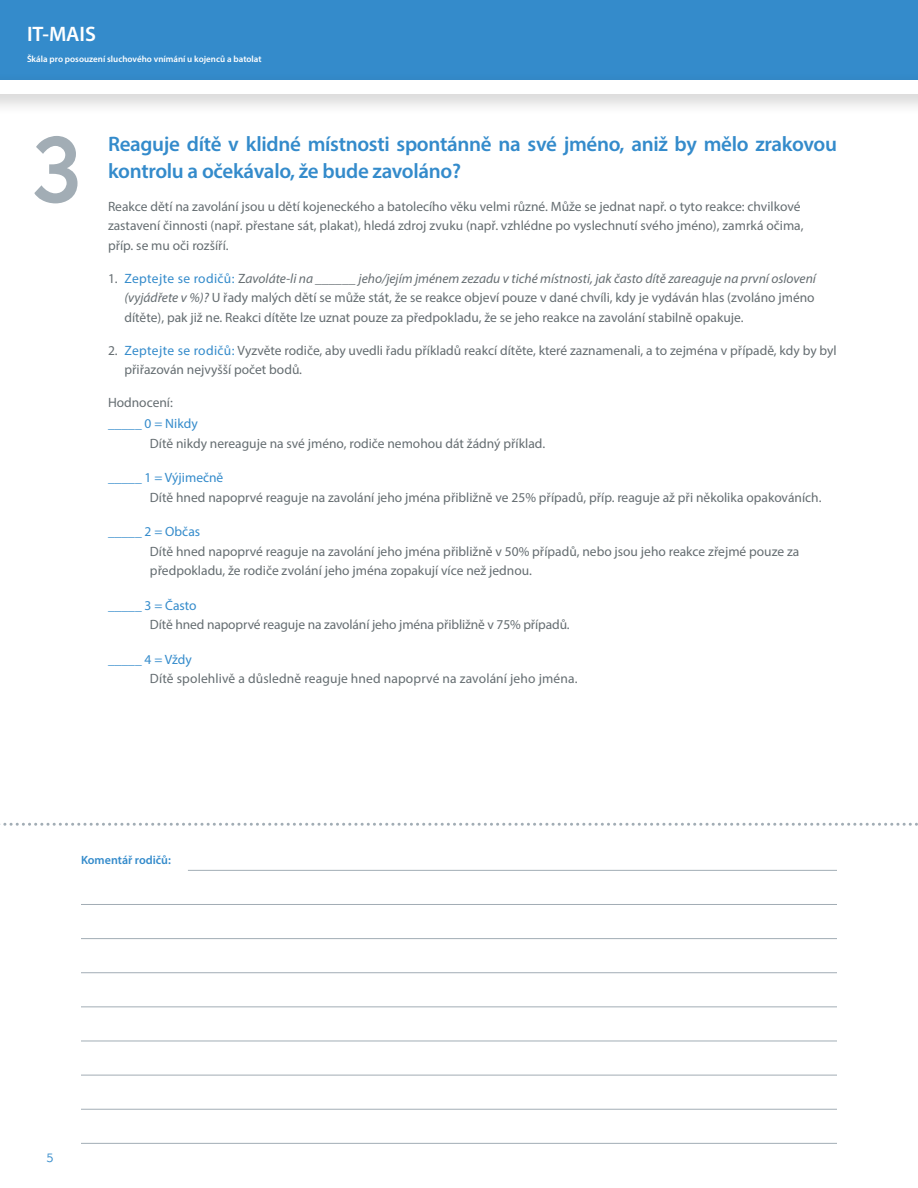
<style>
.page{position:relative;width:918px;height:1188px;background:#fff}
.page>*{position:absolute;margin:0;border:0;box-sizing:border-box;transform-origin:0 0}
.t1{font:500 90px "DH Sans";color:#a2adb5}
.t2{font:600 21px/27px "Myriad Pro";letter-spacing:-.015em;color:#348bcb}
.t3{font:600 21px "Myriad Pro";color:#fff}
.t4{font:13.5px/19.5px "Myriad Pro";color:#656d71}
.t5{font:13.5px "Myriad Pro";color:#348bcb}
.t6{font:600 12px "Myriad Pro";color:#348bcb}
.t7{font:300 12px "DH Sans";color:#348bcb}
.t8{font:600 9px "Myriad Pro";color:#fff}
.s1{color:#348bcb}
.s2{font-style:italic}
</style>
<div class="page">
<div style="left:0;top:0;width:918px;height:85px;background:#348bcb"></div>
<hr style="left:188px;top:870px;width:649px;height:1px;background:#a2adb5">
<hr style="left:81px;top:904px;width:756px;height:1px;background:#a2adb5">
<hr style="left:81px;top:938px;width:756px;height:1px;background:#a2adb5">
<hr style="left:81px;top:972px;width:756px;height:1px;background:#a2adb5">
<hr style="left:81px;top:1006px;width:756px;height:1px;background:#a2adb5">
<hr style="left:81px;top:1041px;width:756px;height:1px;background:#a2adb5">
<hr style="left:81px;top:1075px;width:756px;height:1px;background:#a2adb5">
<hr style="left:81px;top:1109px;width:756px;height:1px;background:#a2adb5">
<hr style="left:81px;top:1143px;width:756px;height:1px;background:#a2adb5">
<svg style="left:0;top:823px;width:918px;height:3px"></svg>
<div style="left:0;top:71px;width:918px;height:45px;background:#231f20;opacity:.23"></div>
<div style="left:0;top:80px;width:918px;height:14px;background:#fff"></div>
<h2 class="t3" style="left:27px;top:21px;width:71px">IT-MAIS</h2>
<p class="t8" style="left:27px;top:53px;width:236px">Škála pro posouzení sluchového vnímání u kojenců a batolat</p>
<h1 class="t1" style="left:31px;top:115px;width:55px">3</h1>
<h2 class="t2" style="left:108px;top:130px;width:730px">Reaguje dítě v klidné místnosti spontánně na své jméno, aniž by mělo zrakovou kontrolu a očekávalo, že bude zavoláno?</h2>
<p class="t4" style="left:108px;top:196px;width:697px">Reakce dětí na zavolání jsou u dětí kojeneckého a batolecího věku velmi různé. Může se jednat např. o tyto reakce: chvilkové zastavení činnosti (např. přestane sát, plakat), hledá zdroj zvuku (např. vzhlédne po vyslechnutí svého jméno), zamrká očima, příp. se mu oči rozšíří.</p>
<p class="t4" style="left:124px;top:268px;width:693px;text-align:justify;text-indent:-16px">1. <span class="s1">Zeptejte se rodičů:</span> Z<span class="s2">avoláte-li na ______ jeho/jejím jménem zezadu v tiché místnosti, jak často dítě zareaguje na první oslovení (vyjádřete v %)?</span> U řady malých dětí se může stát, že se reakce objeví pouze v dané chvíli, kdy je vydáván hlas (zvoláno jméno dítěte), pak již ne. Reakci dítěte lze uznat pouze za předpokladu, že se jeho reakce na zavolání stabilně opakuje.</p>
<p class="t4" style="left:124px;top:340px;width:714px;text-indent:-16px">2. <span class="s1">Zeptejte se rodičů:</span> Vyzvěte rodiče, aby uvedli řadu příkladů reakcí dítěte, které zaznamenali, a to zejména v případě, kdy by byl přiřazován nejvyšší počet bodů.</p>
<p class="t4" style="left:108px;top:393px;width:66px">Hodnocení:</p>
<p class="t5" style="left:108px;top:415px;width:91px">_____ 0 = Nikdy</p>
<p class="t4" style="left:150px;top:433px;width:397px">Dítě nikdy nereaguje na své jméno, rodiče nemohou dát žádný příklad.</p>
<p class="t5" style="left:108px;top:469px;width:117px">_____ 1 = Výjimečně</p>
<p class="t4" style="left:150px;top:487px;width:673px">Dítě hned napoprvé reaguje na zavolání jeho jména přibližně ve 25% případů, příp. reaguje až při několika opakováních.</p>
<p class="t5" style="left:108px;top:523px;width:94px">_____ 2 = Občas</p>
<p class="t4" style="left:150px;top:541px;width:651px">Dítě hned napoprvé reaguje na zavolání jeho jména přibližně v 50% případů, nebo jsou jeho reakce zřejmé pouze za předpokladu, že rodiče zvolání jeho jména zopakují více než jednou.</p>
<p class="t5" style="left:108px;top:597px;width:90px">_____ 3 = Často</p>
<p class="t4" style="left:150px;top:615px;width:421px">Dítě hned napoprvé reaguje na zavolání jeho jména přibližně v 75% případů.</p>
<p class="t5" style="left:108px;top:651px;width:85px">_____ 4 = Vždy</p>
<p class="t4" style="left:150px;top:669px;width:429px">Dítě spolehlivě a důsledně reaguje hned napoprvé na zavolání jeho jména.</p>
<p class="t6" style="left:81px;top:853px;width:91px">Komentář rodičů:</p>
<p class="t7" style="left:47px;top:1151px;width:9px">5</p>
</div>
